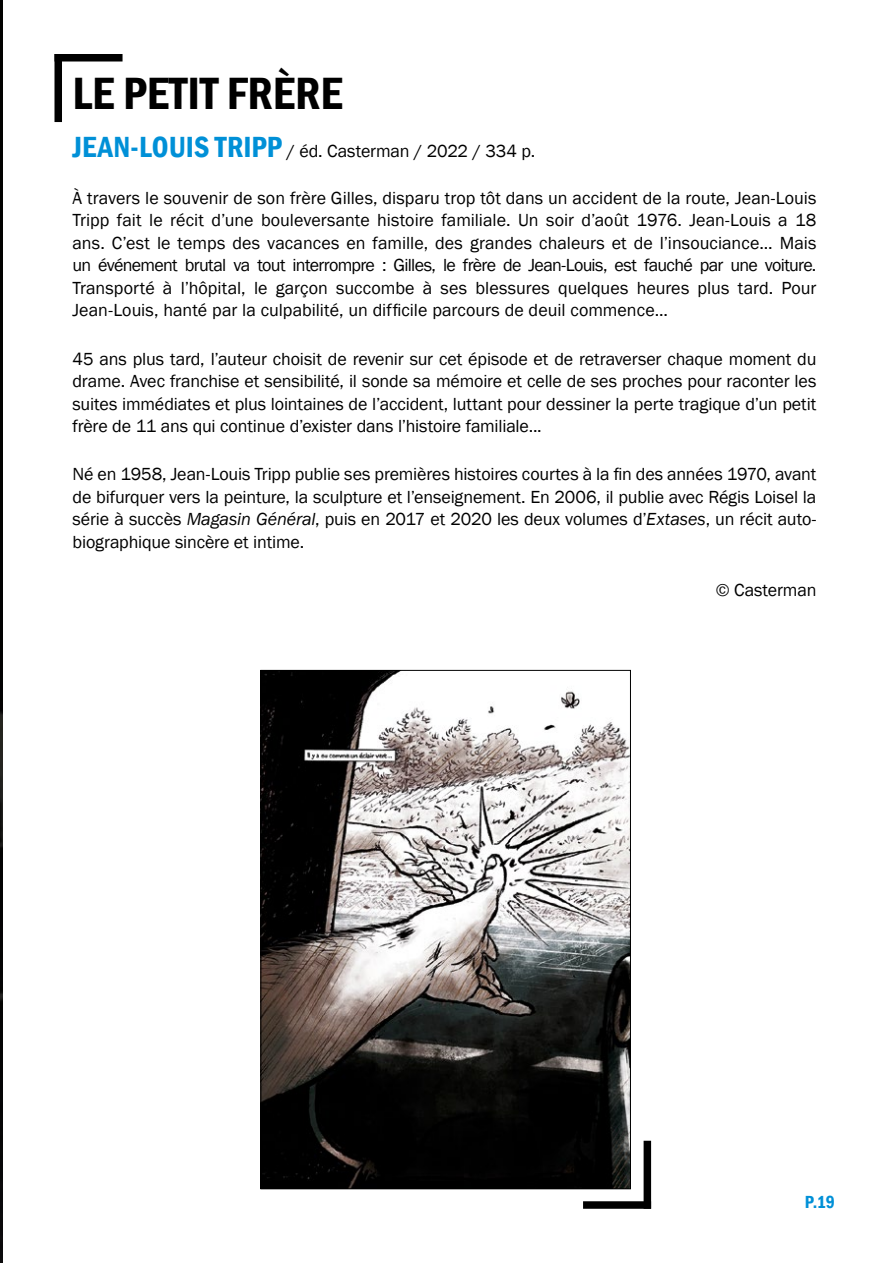
<style>
.page{position:relative;width:893px;height:1263px;background:#fff}
.page>*{position:absolute;margin:0;border:0;box-sizing:border-box;transform-origin:0 0}
.t1{font:600 condensed 46.5px "Franklin Gothic";color:#000}
.t2{font:18px/22.5px "Franklin Gothic";letter-spacing:-.005em;color:#000;text-align:justify}
.t3{font:600 condensed 18px "Franklin Gothic";color:#0090d7}
.s1{font-weight:600;font-stretch:condensed;font-size:30px;color:#0090d7}
.s2{font-style:italic}
</style>
<div class="page">
<div style="left:583px;top:1201px;width:68px;height:8px;background:#000"></div>
<div style="left:644px;top:1141px;width:7px;height:68px;background:#000"></div>
<div style="left:55px;top:54px;width:68px;height:8px;background:#000"></div>
<div style="left:55px;top:54px;width:7px;height:68px;background:#000"></div>
<img style="left:0;top:0;width:3px;height:1263px">
<img style="left:263px;top:672px;width:366px;height:515px">
<h1 class="t1" style="left:72px;top:62px;width:272px">LE PETIT FRÈRE</h1>
<p class="t2" style="left:72px;top:140px;width:464px"><span class="s1">JEAN-LOUIS TRIPP</span> / éd. Casterman / 2022 / 334 p.</p>
<p class="t2" style="left:72px;top:187px;width:745px">À travers le souvenir de son frère Gilles, disparu trop tôt dans un accident de la route, Jean-Louis Tripp fait le récit d’une bouleversante histoire familiale. Un soir d’août 1976. Jean-Louis a 18 ans. C’est le temps des vacances en famille, des grandes chaleurs et de l’insouciance... Mais un événement brutal va tout interrompre : Gilles, le frère de Jean-Louis, est fauché par une voiture.<br>Transporté à l’hôpital, le garçon succombe à ses blessures quelques heures plus tard. Pour Jean-Louis, hanté par la culpabilité, un difficile parcours de deuil commence...</p>
<p class="t2" style="left:72px;top:348px;width:745px">45 ans plus tard, l’auteur choisit de revenir sur cet épisode et de retraverser chaque moment du drame. Avec franchise et sensibilité, il sonde sa mémoire et celle de ses proches pour raconter les suites immédiates et plus lointaines de l’accident, luttant pour dessiner la perte tragique d’un petit frère de 11 ans qui continue d’exister dans l’histoire familiale...</p>
<p class="t2" style="left:72px;top:463px;width:745px">Né en 1958, Jean-Louis Tripp publie ses premières histoires courtes à la fin des années 1970, avant de bifurquer vers la peinture, la sculpture et l’enseignement. En 2006, il publie avec Régis Loisel la série à succès <span class="s2">Magasin Général</span>, puis en 2017 et 2020 les deux volumes d’<span class="s2">Extases</span>, un récit auto&shy;biographique sincère et intime.</p>
<p class="t2" style="left:716px;top:579px;width:102px">© Casterman</p>
<p class="t3" style="left:805px;top:1190px;width:32px">P.19</p>
</div>
